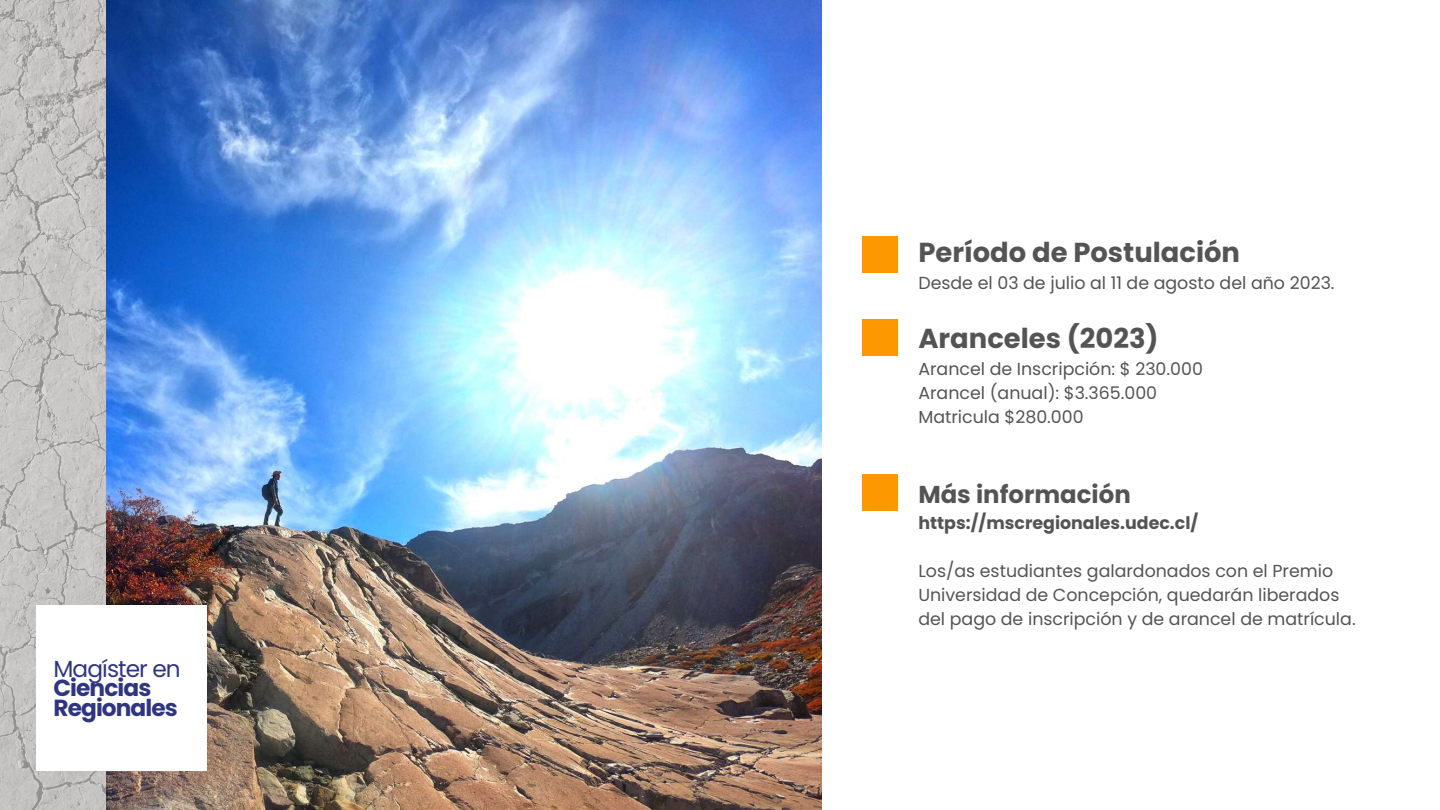
<style>
.page{position:relative;width:1440px;height:810px;background:#fff}
.page>*{position:absolute;margin:0;border:0;box-sizing:border-box;transform-origin:0 0}
.t1{font:700 27.4px "Poppins";color:#545454}
.t2{font:700 24.4px "Poppins";color:#545454}
.t3{font:700 23.3px/19.5px "Poppins";letter-spacing:-.04em;color:#2f3581}
.t4{font:23.3px "Poppins";letter-spacing:-.04em;color:#2f3581}
.t5{font:17.4px/24px "Poppins";color:#545454}
.t6{font:700 17.4px "Poppins";color:#545454}
</style>
<div class="page">
<img style="left:0;top:0;width:106px;height:810px">
<img style="left:106px;top:0;width:715px;height:810px">
<div style="left:36px;top:605px;width:171px;height:166px;background:#fff"></div>
<div style="left:862px;top:236px;width:36px;height:37px;background:#fe9800"></div>
<div style="left:862px;top:319px;width:36px;height:37px;background:#fe9800"></div>
<div style="left:862px;top:474px;width:36px;height:37px;background:#fe9800"></div>
<h3 class="t4" style="left:53px;top:652px;width:129px">Magíster en</h3>
<h3 class="t3" style="left:53px;top:678px;width:126px">Ciencias<br>Regionales</h3>
<h1 class="t1" style="left:918px;top:233px;width:323px">Período de Postulación</h1>
<p class="t5" style="left:918px;top:271px;width:418px">Desde el 03 de julio al 11 de agosto del año 2023.</p>
<h1 class="t1" style="left:918px;top:319px;width:242px">Aranceles (2023)</h1>
<p class="t5" style="left:918px;top:357px;width:286px">Arancel de Inscripción: $ 230.000<br>Arancel (anual): $3.365.000<br>Matricula $280.000</p>
<h2 class="t2" style="left:918px;top:477px;width:214px">Más información</h2>
<p class="t6" style="left:918px;top:511px;width:282px">https://mscregionales.udec.cl/</p>
<p class="t5" style="left:918px;top:559px;width:439px">Los/as estudiantes galardonados con el Premio<br>Universidad de Concepción, quedarán liberados del pago de inscripción y de arancel de matrícula.</p>
</div>
